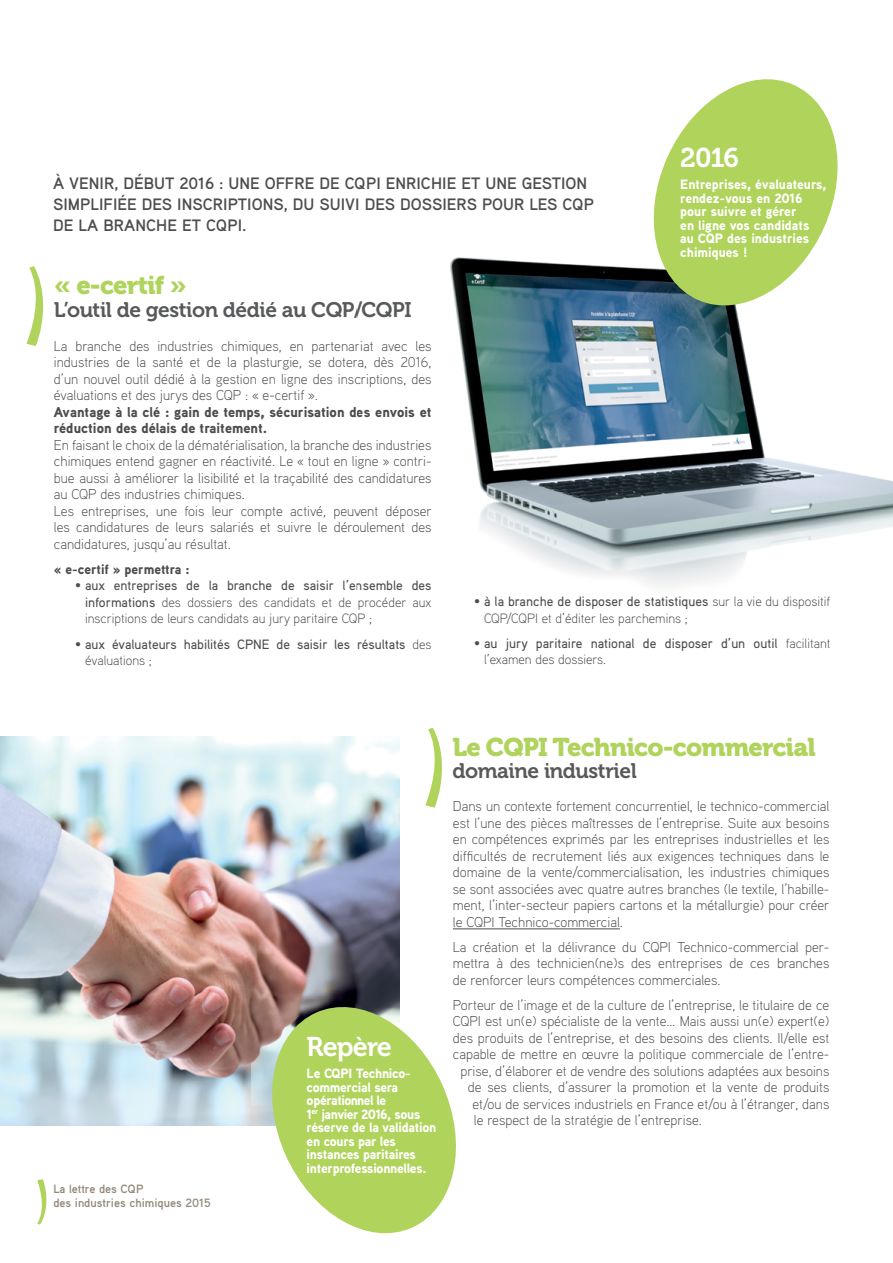
<style>
.page{position:relative;width:893px;height:1263px;background:#fff}
.page>*{position:absolute;margin:0;border:0;box-sizing:border-box;transform-origin:0 0}
.COUV_TITRE-Bold{font:27px "Museo 700";letter-spacing:-.035em;color:#fff}
.COUV_TITRE-Bold-2{font:25.5px "Museo 900";letter-spacing:-.03em;color:#b0d35c}
.COUV_TITRE-Bold-3{font:21px "Museo 700";letter-spacing:-.02em;color:#58595b}
._3_Texte{font:700 16.5px/21px "Aaux Pro";color:#4d4d4f}
._3_Texte-2{font:300 14.25px/16.5px "Aaux Pro";color:#4d4d4f;text-align:justify}
._3_Texte-3{font:900 14.25px/16.5px "Aaux Pro";color:#4d4d4f}
._3_Texte-4{font:300 13.5px/16.5px "Aaux Pro";color:#4d4d4f;text-align:justify}
._3_Texte-5{font:900 13.5px/13.5px "Aaux Pro";letter-spacing:-.02em;color:#fff}
._3_Texte-6{font:500 13.5px/16.5px "Aaux Pro";color:#4d4d4f}
._3_Texte-7{font:900 13.5px/13.5px "Aaux Pro";color:#fff}
._3_Texte-8{font:900 13.5px "Aaux Pro";color:#4d4d4f}
.Pajination_Titre_GAB{font:700 12px "Aaux Pro";color:#948779}
.s1{font-size:14.25px}
.s2{font-weight:500}
.s3{font-weight:300;font-size:14.25px}
.s4{font-weight:300}
</style>
<div class="page">
<svg style="left:26px;top:266px;width:18px;height:80px"></svg>
<svg style="left:425px;top:727px;width:17px;height:81px"></svg>
<svg style="left:37px;top:1179px;width:10px;height:46px"></svg>
<img style="left:0;top:737px;width:400px;height:388px">
<hr style="left:453px;top:929px;width:167px;height:1px;background:#4d4d4f">
<svg style="left:259px;top:993px;width:197px;height:241px;fill:#b0d35c"></svg>
<img style="left:450px;top:257px;width:443px;height:330px">
<svg style="left:641px;top:79px;width:209px;height:240px;fill:#b0d35c"></svg>
<p class="_3_Texte" style="left:53px;top:172px;width:543px">À VENIR, DÉBUT 2016 : UNE OFFRE DE CQPI ENRICHIE ET UNE GESTION<br>SIMPLIFIÉE DES INSCRIPTIONS, DU SUIVI DES DOSSIERS POUR LES CQP<br>DE LA BRANCHE ET CQPI.</p>
<p class="COUV_TITRE-Bold-2" style="left:54px;top:271px;width:135px">« e-certif »</p>
<p class="COUV_TITRE-Bold-3" style="left:54px;top:298px;width:359px">L’outil de gestion dédié au CQP/CQPI</p>
<p class="COUV_TITRE-Bold" style="left:680px;top:143px;width:60px">2016</p>
<p class="_3_Texte-7" style="left:680px;top:177px;width:148px">Entreprises, évaluateurs, rendez-vous en 2016 pour suivre et gérer<br>en ligne vos candidats<br>au CQP des industries chimiques !</p>
<p class="_3_Texte-2" style="left:54px;top:337px;width:379px">La branche des industries chimiques, en partenariat avec les industries de la santé et de la plasturgie, se dotera, dès 2016, d’un nouvel outil dédié à la gestion en ligne des inscriptions, des évaluations et des jurys des CQP : « e-certif ».</p>
<p class="_3_Texte-3" style="left:54px;top:403px;width:379px">Avantage à la clé : gain de temps, sécurisation des envois et réduction des délais de traitement.</p>
<p class="_3_Texte-2" style="left:54px;top:436px;width:379px">En faisant le choix de la dématérialisation, la branche des industries chimiques entend gagner en réactivité. Le « tout en ligne » contri&shy;bue aussi à améliorer la lisibilité et la traçabilité des candidatures au CQP des industries chimiques.</p>
<p class="_3_Texte-2" style="left:54px;top:502px;width:379px">Les entreprises, une fois leur compte activé, peuvent déposer les candidatures de leurs salariés et suivre le déroulement des candidatures, jusqu’au résultat.</p>
<p class="_3_Texte-8" style="left:54px;top:561px;width:137px">« e-certif » permettra :</p>
<p class="_3_Texte-4" style="left:85px;top:577px;width:348px;text-indent:-10px"><span class="s1">•</span> <span class="s2">aux entreprises de la branche de saisir l’ensemble des informations</span> des dossiers des candidats et de procéder aux inscriptions de leurs candidats au jury paritaire CQP ;</p>
<p class="_3_Texte-6" style="left:85px;top:635px;width:348px;text-indent:-10px"><span class="s3">•</span> aux évaluateurs habilités CPNE de saisir les résultats <span class="s4">des évaluations ;</span></p>
<p class="_3_Texte-4" style="left:484px;top:593px;width:348px;text-indent:-10px"><span class="s1">•</span> <span class="s2">à la branche de disposer de statistiques</span> sur la vie du dispositif<br>CQP/CQPI et d’éditer les parchemins ;</p>
<p class="_3_Texte-6" style="left:484px;top:634px;width:348px;text-indent:-10px"><span class="s3">•</span> au jury paritaire national de disposer d’un outil <span class="s4">facilitant l’examen des dossiers.</span></p>
<p class="Pajination_Titre_GAB" style="left:53px;top:1181px;width:92px">La lettre des CQP</p>
<p class="Pajination_Titre_GAB" style="left:53px;top:1195px;width:159px">des industries chimiques 2015</p>
<p class="COUV_TITRE-Bold" style="left:307px;top:1032px;width:87px">Repère</p>
<p class="_3_Texte-5" style="left:307px;top:1066px;width:131px">Le CQPI Technico&shy;commercial sera opérationnel le<br>1<sup>er</sup> janvier 2016, sous réserve de la validation en cours par les instances paritaires interprofessionnelles.</p>
<p class="COUV_TITRE-Bold-2" style="left:453px;top:732px;width:365px">Le CQPI Technico-commercial</p>
<p class="COUV_TITRE-Bold-3" style="left:453px;top:759px;width:186px">domaine industriel</p>
<p class="_3_Texte-2" style="left:453px;top:798px;width:378px">Dans un contexte fortement concurrentiel, le technico-commercial est l’une des pièces maîtresses de l’entreprise. Suite aux besoins en compétences exprimés par les entreprises industrielles et les difficultés de recrutement liés aux exigences techniques dans le domaine de la vente/commercialisation, les industries chimiques se sont associées avec quatre autres branches (le textile, l’habille&shy;ment, l’inter-secteur papiers cartons et la métallurgie) pour créer le CQPI Technico-commercial.</p>
<p class="_3_Texte-2" style="left:453px;top:938px;width:378px">La création et la délivrance du CQPI Technico-commercial per&shy;mettra à des technicien(ne)s des entreprises de ces branches de renforcer leurs compétences commerciales.</p>
<p class="_3_Texte-2" style="left:453px;top:996px;width:378px">Porteur de l’image et de la culture de l’entreprise, le titulaire de ce</p>
<p class="_3_Texte-2" style="left:453px;top:1013px;width:378px">CQPI est un(e) spécialiste de la vente… Mais aussi un(e) expert(e)</p>
<p class="_3_Texte-2" style="left:453px;top:1029px;width:378px">des produits de l’entreprise, et des besoins des clients. Il/elle est</p>
<p class="_3_Texte-2" style="left:453px;top:1046px;width:378px">capable de mettre en œuvre la politique commerciale de l’entre-</p>
<p class="_3_Texte-2" style="left:460px;top:1062px;width:371px">prise, d’élaborer et de vendre des solutions adaptées aux besoins</p>
<p class="_3_Texte-2" style="left:468px;top:1079px;width:363px">de ses clients, d’assurer la promotion et la vente de produits</p>
<p class="_3_Texte-2" style="left:472px;top:1095px;width:359px">et/ou de services industriels en France et/ou à l’étranger, dans</p>
<p class="_3_Texte-2" style="left:474px;top:1112px;width:230px">le respect de la stratégie de l’entreprise.</p>
</div>
